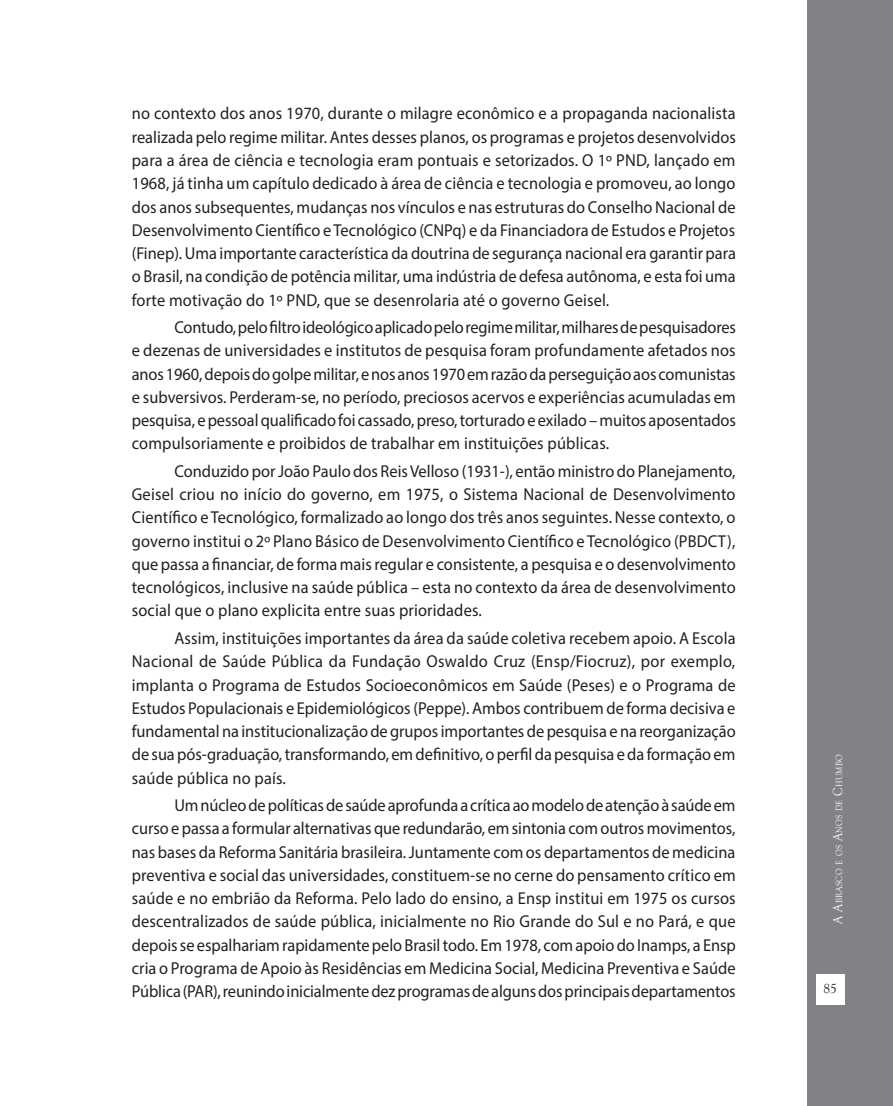
<style>
.page{position:relative;width:893px;height:1106px;background:#fff}
.page>*{position:absolute;margin:0;border:0;box-sizing:border-box;transform-origin:0 0}
.t1{font:17.25px/23.2px "Myriad Pro";letter-spacing:.01em;color:#231f20;text-align:justify;scale:.95 1}
.t2{font:13.5px "Goudy Old Style T";color:#231f20}
.t3{font:9.45px "Goudy Old Style T";letter-spacing:.035em;color:#fff;scale:.9 1}
.s1{font-size:13.5px}
</style>
<div class="page">
<div style="left:807px;top:0;width:86px;height:1106px;background:#808285"></div>
<div style="left:816px;top:973px;width:28px;height:31px;background:#fff"></div>
<p class="t1" style="left:132px;top:102px;width:637px">no contexto dos anos 1970, durante o milagre econômico e a propaganda nacionalista realizada pelo regime militar. Antes desses planos, os programas e projetos desenvolvidos para a área de ciência e tecnologia eram pontuais e setorizados. O 1º PND, lançado em 1968, já tinha um capítulo dedicado à área de ciência e tecnologia e promoveu, ao longo dos anos subsequentes, mudanças nos vínculos e nas estruturas do Conselho Nacional de Desenvolvimento Científico e Tecnológico (CNPq) e da Financiadora de Estudos e Projetos (Finep). Uma importante característica da doutrina de segurança nacional era garantir para o Brasil, na condição de potência militar, uma indústria de defesa autônoma, e esta foi uma forte motivação do 1º PND, que se desenrolaria até o governo Geisel.</p>
<p class="t1" style="left:132px;top:315px;width:637px;text-indent:43px">Contudo, pelo filtroideológico aplicado pelo regime militar, milhares de pesquisadores e dezenas de universidades e institutos de pesquisa foram profundamente afetados nos anos 1960, depois do golpe militar, e nos anos 1970 em razão da perseguição aos comunistas e subversivos. Perderam-se, no período, preciosos acervos e experiências acumuladas em pesquisa, e pessoal qualificado foi cassado, preso, torturado e exilado – muitos aposentados compulsoriamente e proibidos de trabalhar em instituições públicas.</p>
<p class="t1" style="left:132px;top:459px;width:637px;text-indent:43px">Conduzido por João Paulo dos Reis Velloso (1931-), então ministro do Planejamento, Geisel criou no início do governo, em 1975, o Sistema Nacional de Desenvolvimento Científico e Tecnológico, formalizado ao longo dos três anos seguintes. Nesse contexto, o governo institui o 2º Plano Básico de Desenvolvimento Científico e Tecnológico (PBDCT), que passa a financiar, de forma mais regular e consistente, a pesquisa e o desenvolvimento tecnológicos, inclusive na saúde pública – esta no contexto da área de desenvolvimento social que o plano explicita entre suas prioridades.</p>
<p class="t1" style="left:132px;top:626px;width:637px;text-indent:43px">Assim, instituições importantes da área da saúde coletiva recebem apoio. A Escola Nacional de Saúde Pública da Fundação Oswaldo Cruz (Ensp/Fiocruz), por exemplo, implanta o Programa de Estudos Socioeconômicos em Saúde (Peses) e o Programa de Estudos Populacionais e Epidemiológicos (Peppe). Ambos contribuem de forma decisiva e fundamental na institucionalização de grupos importantes de pesquisa e na reorganização de sua pós-graduação, transformando, em definitivo, o perfil da pesquisa e da formação em saúde pública no país.</p>
<p class="t1" style="left:132px;top:793px;width:637px;text-indent:43px">Um núcleo de políticas de saúde aprofunda a crítica ao modelo de atenção à saúde em curso e passa a formular alternativas que redundarão, em sintonia com outros movimentos, nas bases da Reforma Sanitária brasileira. Juntamente com os departamentos de medicina preventiva e social das universidades, constituem-se no cerne do pensamento crítico em saúde e no embrião da Reforma. Pelo lado do ensino, a Ensp institui em 1975 os cursos descentralizados de saúde pública, inicialmente no Rio Grande do Sul e no Pará, e que depois se espalhariam rapidamente pelo Brasil todo. Em 1978, com apoio do Inamps, a Ensp cria o Programa de Apoio às Residências em Medicina Social, Medicina Preventiva e Saúde Pública (PAR), reunindo inicialmente dez programas de alguns dos principais departamentos</p>
<p class="t3" style="left:834px;top:923px;width:190px;rotate:-90deg"><span class="s1">A A</span>brasco e os <span class="s1">A</span>nos de <span class="s1">C</span>humbo</p>
<p class="t2" style="left:823px;top:981px;width:15px">85</p>
</div>
